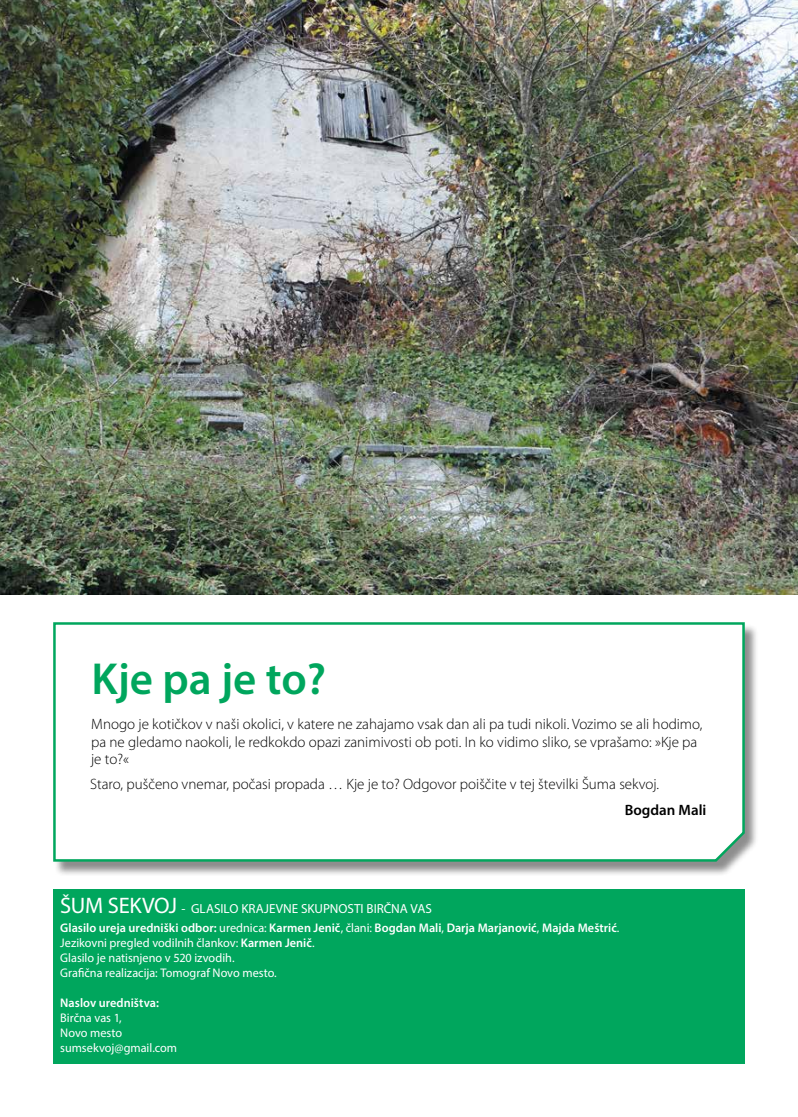
<style>
.page{position:relative;width:798px;height:1117px;background:#fff}
.page>*{position:absolute;margin:0;border:0;box-sizing:border-box;transform-origin:0 0}
.t1{font:600 45px "Myriad Pro";color:#00a65d}
.t2{font:300 15px/17.5px "Myriad Pro";color:#000}
.t3{font:600 15px "Myriad Pro";color:#000}
.t4{font:13.12px "Myriad Pro";color:#fff}
.t5{font:12.5px/15px "Myriad Pro";color:#fff}
.t6{font:600 12.5px "Myriad Pro";color:#fff}
.s1{font-size:22.5px}
.s2{font-weight:600}
</style>
<div class="page">
<img style="left:0;top:0;width:797px;height:594px">
<div style="left:53px;top:624px;width:705px;height:253px;background:#000;opacity:.45"></div>
<svg style="left:53px;top:622px;width:692px;height:240px"></svg>
<div style="left:53px;top:889px;width:691px;height:174px;background:#00a65d"></div>
<h1 class="t1" style="left:92px;top:650px;width:236px">Kje pa je to?</h1>
<p class="t2" style="left:91px;top:715px;width:612px">Mnogo je kotičkov v naši okolici, v katere ne zahajamo vsak dan ali pa tudi nikoli. Vozimo se ali hodimo, pa ne gledamo naokoli, le redkokdo opazi zanimivosti ob poti. In ko vidimo sliko, se vprašamo: »Kje pa je to?«</p>
<p class="t2" style="left:90px;top:774px;width:570px">Staro, puščeno vnemar, počasi propada … Kje je to? Odgovor poiščite v tej številki Šuma sekvoj.</p>
<p class="t3" style="left:624px;top:800px;width:83px">Bogdan Mali</p>
<p class="t4" style="left:60px;top:900px;width:373px"><span class="s1">ŠUM SEKVOJ</span> - GLASILO KRAJEVNE SKUPNOSTI BIRČNA VAS</p>
<p class="t5" style="left:60px;top:919px;width:560px"><span class="s2">Glasilo ureja uredniški odbor:</span> urednica: <span class="s2">Karmen Jenič</span>, člani: <span class="s2">Bogdan Mali</span>, <span class="s2">Darja Marjanović</span>, <span class="s2">Majda Meštrić</span>.<br>Jezikovni pregled vodilnih člankov: <span class="s2">Karmen Jenič</span>.<br>Glasilo je natisnjeno v 520 izvodih.<br>Grafična realizacija: Tomograf Novo mesto.</p>
<p class="t6" style="left:60px;top:994px;width:100px">Naslov uredništva:</p>
<p class="t5" style="left:60px;top:1009px;width:118px">Birčna vas 1,<br>Novo mesto sumsekvoj@gmail.com</p>
</div>
